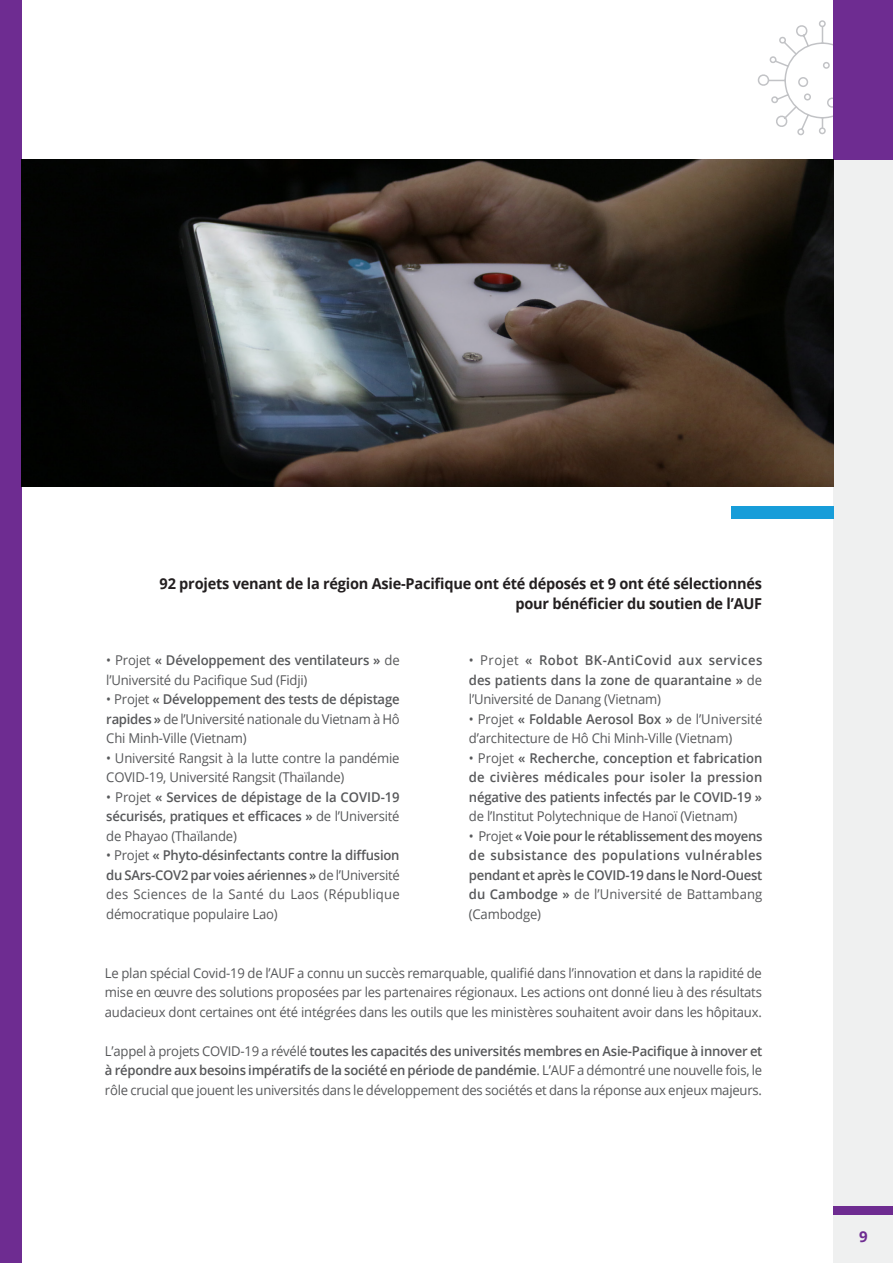
<style>
.page{position:relative;width:893px;height:1263px;background:#fff}
.page>*{position:absolute;margin:0;border:0;box-sizing:border-box;transform-origin:0 0}
.texte_DP{font:700 15px "Open Sans";letter-spacing:-.015em;color:#231f20}
.t1{font:700 15px "Open Sans";color:#6e2c91}
.texte_DP-2{font:13.5px/19.5px "Open Sans";letter-spacing:-.015em;color:#57585a;text-align:justify}
.texte_DP-3{font:600 13.5px/19.5px "Open Sans";letter-spacing:-.015em;color:#57585a;text-align:justify}
.s1{font-weight:600}
.s2{font-weight:400}
</style>
<div class="page">
<svg style="left:757px;top:20px;width:77px;height:121px"></svg>
<div style="left:0;top:0;width:21px;height:1263px;background:#6e2c91"></div>
<div style="left:834px;top:160px;width:59px;height:1103px;background:#eff0f0"></div>
<div style="left:834px;top:0;width:59px;height:160px;background:#6e2c91"></div>
<div style="left:834px;top:1206px;width:59px;height:8px;background:#6e2c91"></div>
<img style="left:21px;top:160px;width:813px;height:327px">
<div style="left:731px;top:506px;width:103px;height:13px;background:#179dd9"></div>
<p class="texte_DP" style="left:160px;top:573px;width:604px">92 projets venant de la région Asie-Pacifique ont été déposés et 9 ont été sélectionnés</p>
<p class="texte_DP" style="left:515px;top:593px;width:248px">pour bénéficier du soutien de l’AUF</p>
<p class="texte_DP-2" style="left:106px;top:650px;width:295px">• Projet <span class="s1">« Développement des ventilateurs »</span> de l’Université du Pacifique Sud (Fidji)</p>
<p class="texte_DP-2" style="left:106px;top:689px;width:295px">• Projet <span class="s1">« Développement des tests de dépistage rapides »</span> de l’Université nationale du Vietnam à Hô Chi Minh-Ville (Vietnam)</p>
<p class="texte_DP-2" style="left:106px;top:748px;width:295px">• Université Rangsit à la lutte contre la pandémie<br>COVID-19, Université Rangsit (Thaïlande)</p>
<p class="texte_DP-3" style="left:106px;top:787px;width:295px"><span class="s2">• Projet</span> « Services de dépistage de la COVID-19 sécurisés, pratiques et efficaces » <span class="s2">de l’Université de Phayao (Thaïlande)</span></p>
<p class="texte_DP-2" style="left:106px;top:845px;width:295px">• Projet <span class="s1">« Phyto-désinfectants contre la diffusion du SArs-COV2 par voies aériennes »</span> de l’Université des Sciences de la Santé du Laos (République démocratique populaire Lao)</p>
<p class="texte_DP-3" style="left:469px;top:650px;width:295px"><span class="s2">• Projet</span> « Robot BK-AntiCovid aux services des patients dans la zone de quarantaine » <span class="s2">de l’Université de Danang (Vietnam)</span></p>
<p class="texte_DP-2" style="left:469px;top:709px;width:295px">• Projet <span class="s1">« Foldable Aerosol Box »</span> de l’Université d’architecture de Hô Chi Minh-Ville (Vietnam)</p>
<p class="texte_DP-3" style="left:469px;top:748px;width:295px"><span class="s2">• Projet</span> « Recherche, conception et fabrication de civières médicales pour isoler la pression négative des patients infectés par le COVID-19 » <span class="s2">de l’Institut Polytechnique de Hanoï (Vietnam)</span></p>
<p class="texte_DP-3" style="left:469px;top:826px;width:295px"><span class="s2">• Projet</span> « Voie pour le rétablissement des moyens de subsistance des populations vulnérables pendant et après le COVID-19 dans le Nord-Ouest du Cambodge » <span class="s2">de l’Université de Battambang (Cambodge)</span></p>
<p class="texte_DP-2" style="left:105px;top:963px;width:659px">Le plan spécial Covid-19 de l’AUF a connu un succès remarquable, qualifié dans l’innovation et dans la rapidité de mise en œuvre des solutions proposées par les partenaires régionaux. Les actions ont donné lieu à des résultats audacieux dont certaines ont été intégrées dans les outils que les ministères souhaitent avoir dans les hôpitaux.</p>
<p class="texte_DP-2" style="left:105px;top:1041px;width:659px">L’appel à projets COVID-19 a révélé <span class="s1">toutes les capacités des universités membres en Asie-Pacifique à innover et à répondre aux besoins impératifs de la société en période de pandémie</span>. L’AUF a démontré une nouvelle fois, le rôle crucial que jouent les universités dans le développement des sociétés et dans la réponse aux enjeux majeurs.</p>
<p class="t1" style="left:859px;top:1226px;width:10px">9</p>
</div>
